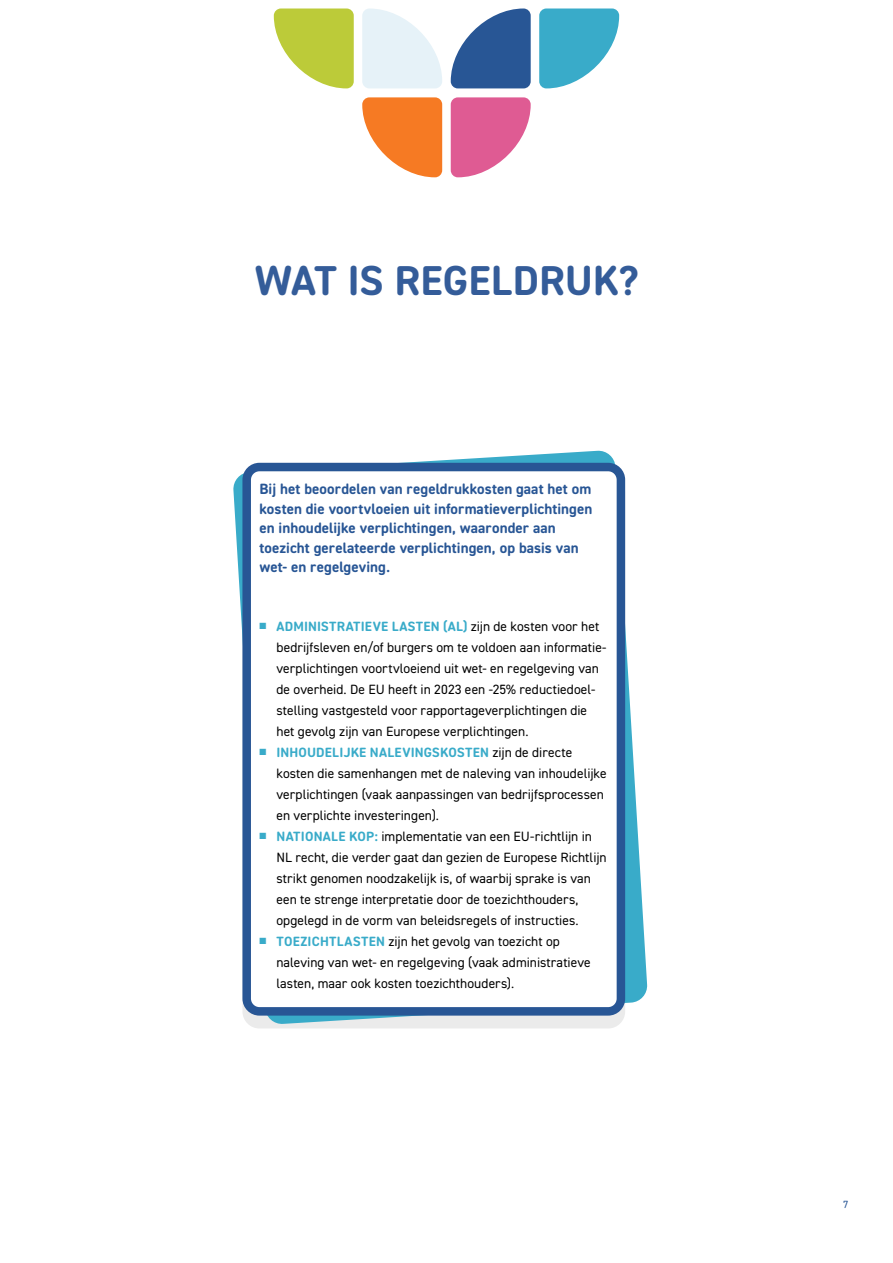
<style>
.page{position:relative;width:893px;height:1263px;background:#fff}
.page>*{position:absolute;margin:0;border:0;box-sizing:border-box;transform-origin:0 0}
.t1{font:42px "DIN2014 Rounded VF";color:#345c99}
.t2{font:15px/19.5px "DIN2014 Rounded VF";letter-spacing:.005em;color:#285695}
.t3{font:13.5px/21px "DIN2014 Rounded VF";letter-spacing:.005em;color:#000}
.t4{font:10.5px "DIN2014 Rounded VF";color:#285695}
.s1{color:#39abc9}
</style>
<div class="page">
<hr style="left:0;top:0;width:1px;height:1263px;background:#39abc9">
<svg style="left:233px;top:450px;width:415px;height:574px"></svg>
<div style="left:247px;top:467px;width:374px;height:544px;background:#fff;border-radius:13px"></div>
<div style="left:242px;top:463px;width:383px;height:552px;border:9px solid #285695;border-radius:13px"></div>
<svg style="left:274px;top:9px;width:80px;height:79px;fill:#bccb39"></svg>
<svg style="left:362px;top:9px;width:80px;height:79px;fill:#e6f2f8"></svg>
<svg style="left:451px;top:9px;width:80px;height:79px;fill:#285695"></svg>
<svg style="left:362px;top:97px;width:80px;height:80px;fill:#f67a23"></svg>
<svg style="left:451px;top:97px;width:80px;height:80px;fill:#df5b93"></svg>
<svg style="left:539px;top:9px;width:80px;height:79px;fill:#39abc9"></svg>
<h1 class="t1" style="left:255px;top:254px;width:386px">WAT IS REGELDRUK?</h1>
<p class="t2" style="left:259px;top:479px;width:334px">Bij het beoordelen van regeldrukkosten gaat het om kosten die voortvloeien uit informatieverplichtingen en inhoudelijke verplichtingen, waaronder aan toezicht gerelateerde verplichtingen, op basis van wet- en regelgeving.</p>
<p class="t3" style="left:276px;top:615px;width:332px;text-indent:-17px"><span class="s1">■ ADMINISTRATIEVE LASTEN (AL)</span> zijn de kosten voor het bedrijfsleven en/of burgers om te voldoen aan informatie&shy;verplichtingen voortvloeiend uit wet- en regelgeving van de overheid. De EU heeft in 2023 een -25% reductiedoel&shy;stelling vastgesteld voor rapportageverplichtingen die het gevolg zijn van Europese verplichtingen.</p>
<p class="t3" style="left:276px;top:741px;width:332px;text-indent:-17px"><span class="s1">■ INHOUDELIJKE NALEVINGSKOSTEN</span> zijn de directe kosten die samenhangen met de naleving van inhoudelijke verplichtingen (vaak aanpassingen van bedrijfsprocessen en verplichte investeringen).</p>
<p class="t3" style="left:276px;top:825px;width:332px;text-indent:-17px"><span class="s1">■ NATIONALE KOP:</span> implementatie van een EU-richtlijn in NL recht, die verder gaat dan gezien de Europese Richtlijn strikt genomen noodzakelijk is, of waarbij sprake is van een te strenge interpretatie door de toezichthouders, opgelegd in de vorm van beleidsregels of instructies.</p>
<p class="t3" style="left:276px;top:930px;width:316px;text-indent:-17px"><span class="s1">■ TOEZICHTLASTEN</span> zijn het gevolg van toezicht op naleving van wet- en regelgeving (vaak administratieve lasten, maar ook kosten toezichthouders).</p>
<p class="t4" style="left:843px;top:1198px;width:7px">7</p>
</div>
